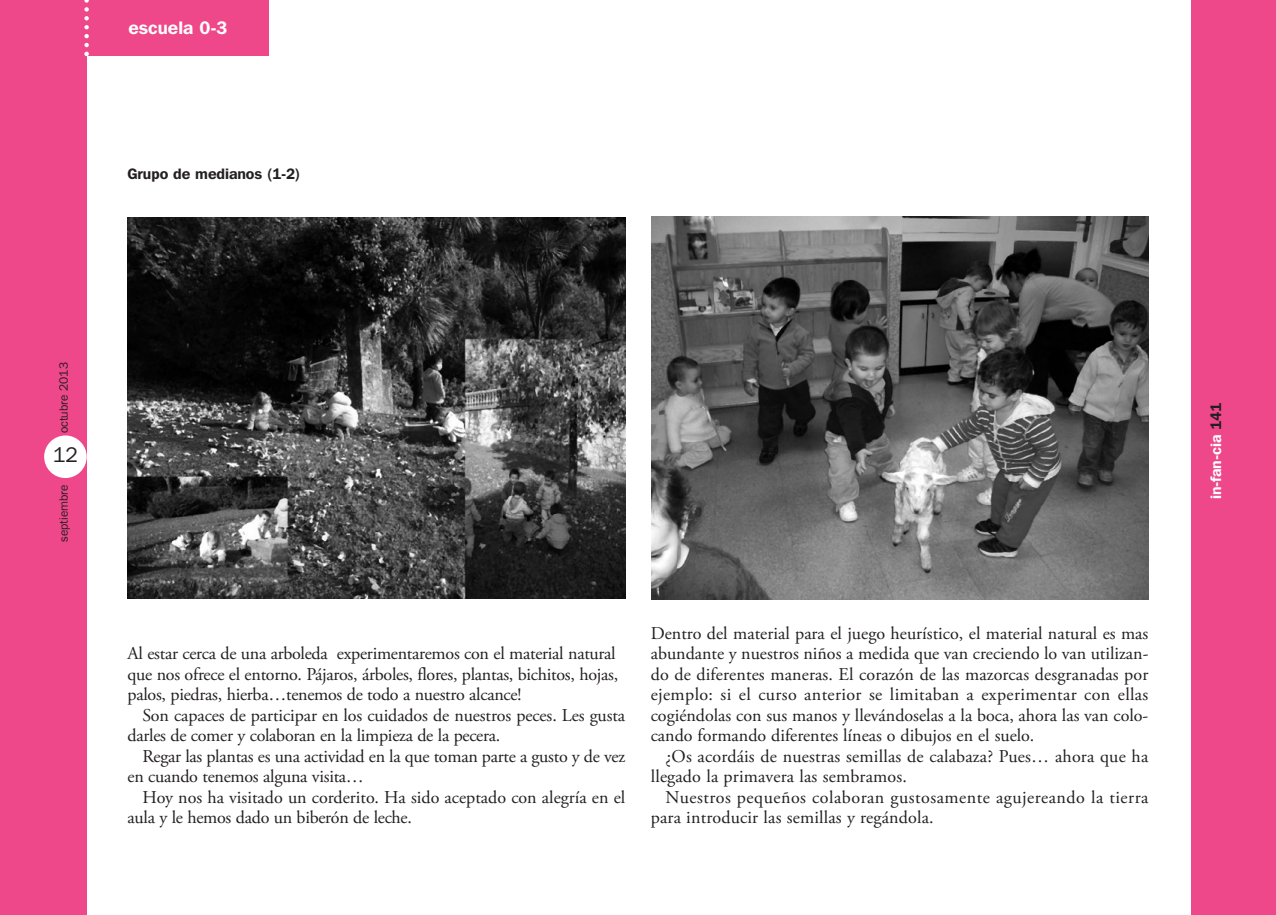
<style>
.page{position:relative;width:1276px;height:915px;background:#fff}
.page>*{position:absolute;margin:0;border:0;box-sizing:border-box;transform-origin:0 0}
.t1{font:21px "Franklin Gothic IT Cby BT";color:#231f20}
.t2{font:18px/20.4px "Adobe Garamond Pro";letter-spacing:-.005em;color:#231f20}
.t3{font:18px/20.4px "Adobe Garamond Pro";letter-spacing:.03em;color:#231f20}
.t4{font:600 18px "Franklin Gothic IT Cby BT";color:#fff}
.t5{font:600 15px "Franklin Gothic IT Cby BT";letter-spacing:-.005em;color:#231f20}
.t6{font:600 15px "Franklin Gothic IT Cby BT";letter-spacing:-.01em;color:#fff}
.t7{font:12px "Franklin Gothic IT Cby BT";color:#231f20}
.s1{color:#231f20}
</style>
<div class="page">
<div style="left:1191px;top:0;width:85px;height:914px;background:#ee478a"></div>
<div style="left:0;top:0;width:86px;height:914px;background:#ee478a"></div>
<div style="left:44px;top:435px;width:43px;height:43px;background:#fff;border-radius:50%"></div>
<div style="left:86px;top:0;width:183px;height:55px;background:#ee478a"></div>
<svg style="left:84px;top:0;width:5px;height:56px"></svg>
<img style="left:128px;top:217px;width:497px;height:381px">
<img style="left:651px;top:216px;width:497px;height:383px">
<p class="t4" style="left:128px;top:22px;width:101px">escuela 0-3</p>
<p class="t5" style="left:128px;top:168px;width:174px">Grupo de medianos (1-2)</p>
<p class="t7" style="left:60px;top:433px;width:73px;rotate:-90deg">octubre 2013</p>
<p class="t1" style="left:53px;top:447px;width:27px">12</p>
<p class="t7" style="left:60px;top:541px;width:58px;rotate:-90deg">septiembre</p>
<p class="t2" style="left:128px;top:645px;width:492px">Al estar cerca de una arboleda experimentaremos con el material natural que nos ofrece el entorno. Pájaros, árboles, flores, plantas, bichitos, hojas, palos, piedras, hierba…tenemos de todo a nuestro alcance!</p>
<p class="t2" style="left:128px;top:706px;width:499px;text-indent:15px">Son capaces de participar en los cuidados de nuestros peces. Les gusta darles de comer y colaboran en la limpieza de la pecera.</p>
<p class="t2" style="left:128px;top:747px;width:499px;text-indent:15px">Regar las plantas es una actividad en la que toman parte a gusto y de vez en cuando tenemos alguna visita…</p>
<p class="t2" style="left:128px;top:788px;width:499px;text-indent:15px">Hoy nos ha visitado un corderito. Ha sido aceptado con alegría en el aula y le hemos dado un biberón de leche.</p>
<p class="t2" style="left:651px;top:624px;width:499px;text-align:justify">Dentro del material para el juego heurístico, el material natural es mas abundante y nuestros niños a medida que van creciendo lo van utilizan&shy;do de diferentes maneras. El corazón de las mazorcas desgranadas por ejemplo: si el curso anterior se limitaban a experimentar con ellas cogiéndolas con sus manos y llevándoselas a la boca, ahora las van colo&shy;cando formando diferentes líneas o dibujos en el suelo.</p>
<p class="t2" style="left:651px;top:747px;width:499px;text-indent:15px">¿Os acordáis de nuestras semillas de calabaza? Pues… ahora que ha llegado la primavera las sembramos.</p>
<p class="t3" style="left:651px;top:788px;width:499px;text-indent:15px">Nuestros pequeños colaboran gustosamente agujereando la tierra para introducir las semillas y regándola.</p>
<p class="t6" style="left:1210px;top:499px;width:98px;rotate:-90deg">in-fan-cia <span class="s1">141</span></p>
</div>
